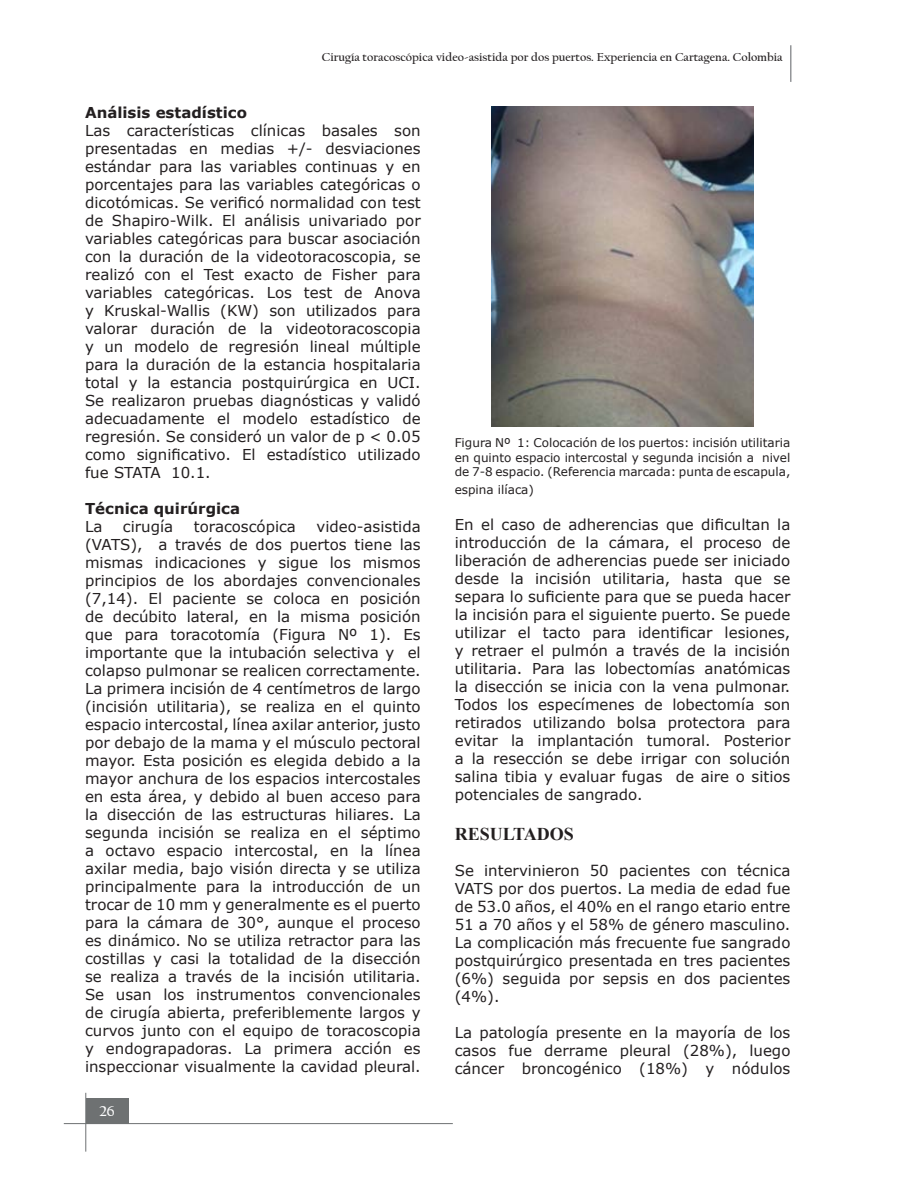
<style>
.page{position:relative;width:918px;height:1188px;background:#fff}
.page>*{position:absolute;margin:0;border:0;box-sizing:border-box;transform-origin:0 0}
.t1{font:700 18px "Times New Roman";color:#231f20}
.t2{font:15px/18px "Verdana";color:#231f20;text-align:justify}
.t3{font:700 15px "Verdana";color:#231f20}
.t4{font:700 15px "Californian FB";color:#fff}
.t5{font:12px/14.4px "Verdana";color:#231f20;text-align:justify}
.t6{font:700 12px "Californian FB";color:#231f20}
</style>
<div class="page">
<hr style="left:64px;top:1123px;width:389px;height:1px;background:#6e7172">
<div style="left:86px;top:1098px;width:43px;height:26px;background:#6e7172"></div>
<hr style="left:85px;top:1093px;width:1px;height:59px;background:#6e7172">
<hr style="left:790px;top:45px;width:2px;height:37px;background:#939598">
<img style="left:492px;top:106px;width:261px;height:320px">
<p class="t6" style="left:322px;top:50px;width:462px">Cirugía toracoscópica video-asistida por dos puertos. Experiencia en Cartagena. Colombia</p>
<p class="t3" style="left:85px;top:103px;width:163px">Análisis estadístico</p>
<p class="t2" style="left:85px;top:121px;width:337px">Las características clínicas basales son presentadas en medias +/- desviaciones estándar para las variables continuas y en porcentajes para las variables categóricas o dicotómicas. Se verificó normalidad con test de Shapiro-Wilk. El análisis univariado por variables categóricas para buscar asociación con la duración de la videotoracoscopia, se realizó con el Test exacto de Fisher para variables categóricas. Los test de Anova y Kruskal-Wallis (KW) son utilizados para valorar duración de la videotoracoscopia y un modelo de regresión lineal múltiple para la duración de la estancia hospitalaria total y la estancia postquirúrgica en UCI.<br>Se realizaron pruebas diagnósticas y validó adecuadamente el modelo estadístico de regresión. Se consideró un valor de p &lt; 0.05 como significativo. El estadístico utilizado fue STATA 10.1.</p>
<p class="t3" style="left:85px;top:499px;width:157px">Técnica quirúrgica</p>
<p class="t2" style="left:85px;top:517px;width:19px">La</p>
<p class="t2" style="left:123px;top:517px;width:52px">cirugía</p>
<p class="t2" style="left:194px;top:517px;width:104px">toracoscópica</p>
<p class="t5" style="left:455px;top:435px;width:337px">Figura Nº 1: Colocación de los puertos: incisión utilitaria en quinto espacio intercostal y segunda incisión a nivel de 7-8 espacio. (Referencia marcada: punta de escapula,</p>
<p class="t5" style="left:455px;top:482px;width:81px">espina ilíaca)</p>
<p class="t2" style="left:85px;top:517px;width:337px;text-indent:232px">video-asistida (VATS), a través de dos puertos tiene las mismas indicaciones y sigue los mismos principios de los abordajes convencionales (7,14). El paciente se coloca en posición de decúbito lateral, en la misma posición que para toracotomía (Figura Nº 1). Es importante que la intubación selectiva y el colapso pulmonar se realicen correctamente.<br>La primera incisión de 4 centímetros de largo (incisión utilitaria), se realiza en el quinto espacio intercostal, línea axilar anterior, justo por debajo de la mama y el músculo pectoral mayor. Esta posición es elegida debido a la mayor anchura de los espacios intercostales en esta área, y debido al buen acceso para la disección de las estructuras hiliares. La segunda incisión se realiza en el séptimo a octavo espacio intercostal, en la línea axilar media, bajo visión directa y se utiliza principalmente para la introducción de un trocar de 10 mm y generalmente es el puerto para la cámara de 30°, aunque el proceso es dinámico. No se utiliza retractor para las costillas y casi la totalidad de la disección se realiza a través de la incisión utilitaria.<br>Se usan los instrumentos convencionales de cirugía abierta, preferiblemente largos y curvos junto con el equipo de toracoscopia y endograpadoras. La primera acción es inspeccionar visualmente la cavidad pleural.</p>
<p class="t2" style="left:455px;top:515px;width:337px">En el caso de adherencias que dificultan la introducción de la cámara, el proceso de liberación de adherencias puede ser iniciado desde la incisión utilitaria, hasta que se separa lo suficiente para que se pueda hacer la incisión para el siguiente puerto. Se puede utilizar el tacto para identificar lesiones, y retraer el pulmón a través de la incisión utilitaria. Para las lobectomías anatómicas la disección se inicia con la vena pulmonar.<br>Todos los especímenes de lobectomía son retirados utilizando bolsa protectora para evitar la implantación tumoral. Posterior a la resección se debe irrigar con solución salina tibia y evaluar fugas de aire o sitios potenciales de sangrado.</p>
<p class="t1" style="left:455px;top:821px;width:121px">RESULTADOS</p>
<p class="t2" style="left:455px;top:861px;width:337px">Se intervinieron 50 pacientes con técnica VATS por dos puertos. La media de edad fue de 53.0 años, el 40% en el rango etario entre 51 a 70 años y el 58% de género masculino.<br>La complicación más frecuente fue sangrado postquirúrgico presentada en tres pacientes (6%) seguida por sepsis en dos pacientes (4%).</p>
<p class="t2" style="left:455px;top:1023px;width:337px">La patología presente en la mayoría de los casos fue derrame pleural (28%), luego cáncer broncogénico (18%) y nódulos</p>
<p class="t4" style="left:99px;top:1102px;width:17px">26</p>
</div>
